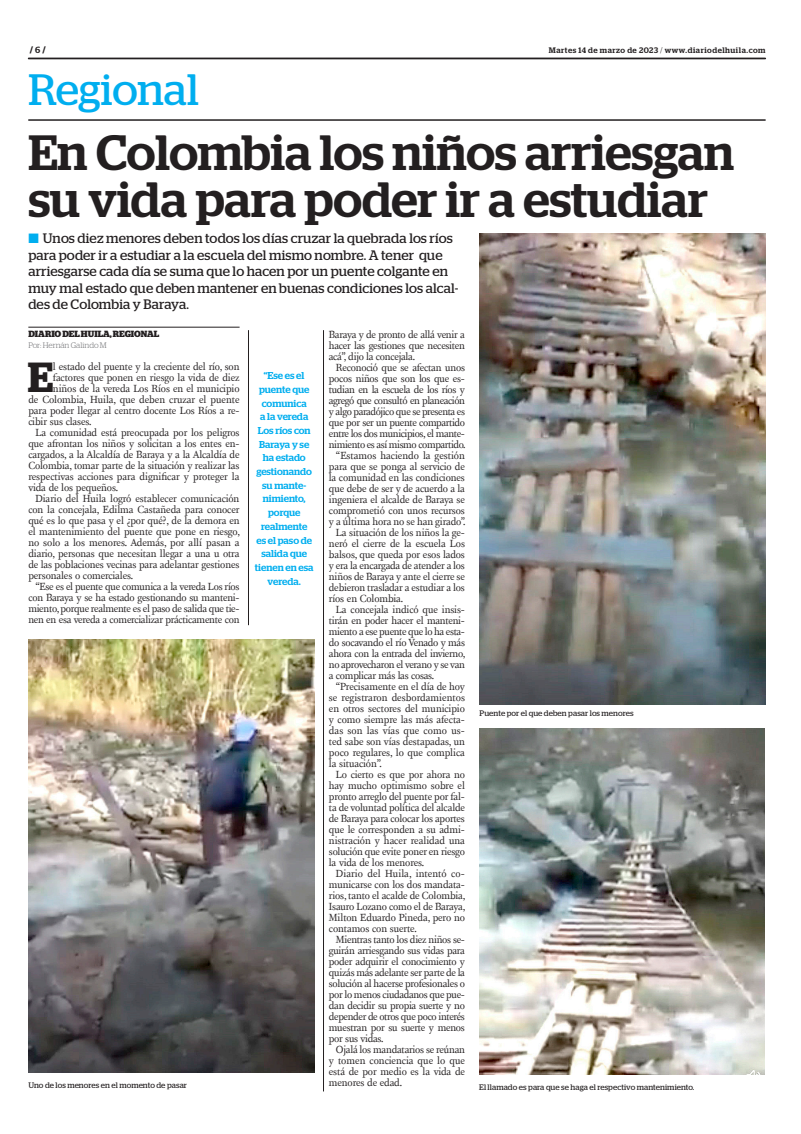
<style>
.page{position:relative;width:801px;height:1134px;background:#fff}
.page>*{position:absolute;margin:0;border:0;box-sizing:border-box;transform-origin:0 0}
.t1{font:500 49.5px/47.2px "Stag";color:#231f20}
.t2{font:43.9px "Stag";letter-spacing:-.005em;color:#00aeef}
.t3{font:600 42px "Stag";color:#231f20}
.t4{font:13.7px/16.5px "Stag";letter-spacing:.01em;color:#231f20}
.t5{font:10.6px/11px "New Fournier BP";letter-spacing:-.02em;color:#231f20;text-align:justify}
.t6{font:10.6px "New Fournier BP";color:#231f20}
.t7{font:10.6px "New Fournier BP";letter-spacing:.005em;color:#231f20}
.t8{font:500 10px/13.7px "Stag";color:#00aeef;text-align:center}
.t9{font:700 9px "Stag";color:#231f20}
.t10{font:8px "Stag";letter-spacing:.01em;color:#231f20}
.t11{font:500 8px "Stag";letter-spacing:.065em;color:#231f20}
.t12{font:300 8px "Stag";color:#6c6d70}
.s1{font-weight:500}
.s2{font-weight:300}
.s3{color:#00aeef}
</style>
<div class="page">
<svg style="left:28px;top:58px;width:737px;height:1px"></svg>
<hr style="left:28px;top:120px;width:737px;height:1px;background:#231f20">
<img style="left:479px;top:234px;width:286px;height:470px">
<img style="left:28px;top:639px;width:286px;height:434px">
<img style="left:479px;top:729px;width:285px;height:345px">
<hr style="left:28px;top:327px;width:212px;height:1px;background:#231f20">
<hr style="left:323px;top:330px;width:1px;height:761px;background:#231f20">
<hr style="left:248px;top:330px;width:1px;height:295px;background:#231f20">
<p class="t9" style="left:30px;top:45px;width:17px">/ <span class="s1">6</span> /</p>
<p class="t11" style="left:549px;top:45px;width:218px">Martes 14 de marzo de 2023 <span class="s2">/</span> www.diariodelhuila.com</p>
<h2 class="t2" style="left:28px;top:64px;width:172px">Regional</h2>
<h1 class="t1" style="left:28px;top:128px;width:707px">En Colombia los niños arriesgan su vida para poder ir a estudiar</h1>
<p class="t4" style="left:28px;top:230px;width:431px"><span class="s3">■</span> Unos diez menores deben todos los días cruzar la quebrada los ríos para poder ir a estudiar a la escuela del mismo nombre. A tener que arriesgarse cada día se suma que lo hacen por un puente colgante en muy mal estado que deben mantener en buenas condiciones los alcal&shy;des de Colombia y Baraya.</p>
<p class="t9" style="left:28px;top:329px;width:132px">DIARIO DEL HUILA, REGIONAL</p>
<p class="t12" style="left:28px;top:341px;width:80px">Por: Hernán Galindo M</p>
<h3 class="t3" style="left:28px;top:353px;width:27px">E</h3>
<p class="t5" style="left:53px;top:361px;width:188px">l estado del puente y la creciente del río, son</p>
<p class="t5" style="left:329px;top:329px;width:138px">Baraya y de pronto de allá venir a hacer las gestiones que necesiten acá”, dijo la concejala.</p>
<p class="t5" style="left:336px;top:362px;width:131px">Reconoció que se afectan unos</p>
<p class="t5" style="left:329px;top:373px;width:138px">pocos niños que son los que es-</p>
<p class="t5" style="left:329px;top:384px;width:138px">tudian en la escuela de los ríos y</p>
<p class="t5" style="left:329px;top:395px;width:138px">agregó que consultó en planeación</p>
<p class="t5" style="left:329px;top:406px;width:138px">y algo paradójico que se presenta es</p>
<p class="t5" style="left:329px;top:417px;width:138px">que por ser un puente compartido</p>
<p class="t5" style="left:329px;top:428px;width:138px">entre los dos municipios, el mante-</p>
<p class="t5" style="left:329px;top:439px;width:138px">nimiento es así mismo compartido.</p>
<p class="t6" style="left:336px;top:449px;width:130px">“Estamos haciendo la gestión</p>
<p class="t5" style="left:329px;top:461px;width:138px">para que se ponga al servicio de</p>
<p class="t5" style="left:329px;top:472px;width:138px">la comunidad en las condiciones</p>
<p class="t5" style="left:329px;top:483px;width:138px">que debe de ser y de acuerdo a la</p>
<p class="t5" style="left:329px;top:494px;width:138px">ingeniera el alcalde de Baraya se</p>
<p class="t5" style="left:329px;top:505px;width:138px">comprometió con unos recursos</p>
<p class="t5" style="left:329px;top:516px;width:138px">y a última hora no se han girado”.</p>
<p class="t5" style="left:336px;top:527px;width:130px">La situación de los niños la ge-</p>
<p class="t5" style="left:329px;top:538px;width:138px">neró el cierre de la escuela Los</p>
<p class="t5" style="left:329px;top:549px;width:138px">balsos, que queda por esos lados</p>
<p class="t5" style="left:329px;top:560px;width:138px">y era la encargada de atender a los</p>
<p class="t5" style="left:329px;top:571px;width:138px">niños de Baraya y ante el cierre se</p>
<p class="t5" style="left:329px;top:582px;width:138px">debieron trasladar a estudiar a los</p>
<p class="t5" style="left:329px;top:593px;width:76px">ríos en Colombia.</p>
<p class="t5" style="left:336px;top:604px;width:130px">La concejala indicó que insis-</p>
<p class="t5" style="left:329px;top:615px;width:138px">tirán en poder hacer el manteni-</p>
<p class="t5" style="left:329px;top:626px;width:138px">miento a ese puente que lo ha esta-</p>
<p class="t5" style="left:329px;top:637px;width:138px">do socavando el río Venado y más</p>
<p class="t5" style="left:329px;top:648px;width:138px">ahora con la entrada del invierno,</p>
<p class="t5" style="left:329px;top:659px;width:138px">no aprovecharon el verano y se van</p>
<p class="t5" style="left:329px;top:670px;width:107px">a complicar más las cosas.</p>
<p class="t5" style="left:336px;top:681px;width:130px">“Precisamente en el día de hoy</p>
<p class="t6" style="left:329px;top:691px;width:138px">se registraron desbordamientos</p>
<p class="t5" style="left:329px;top:703px;width:138px">en otros sectores del municipio</p>
<p class="t5" style="left:329px;top:714px;width:138px">y como siempre las más afecta-</p>
<p class="t7" style="left:329px;top:724px;width:138px">das son las vías que como us-</p>
<p class="t5" style="left:329px;top:736px;width:138px">ted sabe son vías destapadas, un</p>
<p class="t5" style="left:329px;top:747px;width:138px">poco regulares, lo que complica</p>
<p class="t5" style="left:329px;top:758px;width:54px">la situación”.</p>
<p class="t5" style="left:336px;top:769px;width:130px">Lo cierto es que por ahora no</p>
<p class="t5" style="left:329px;top:780px;width:138px">hay mucho optimismo sobre el</p>
<p class="t5" style="left:329px;top:791px;width:138px">pronto arreglo del puente por fal-</p>
<p class="t5" style="left:329px;top:802px;width:138px">ta de voluntad política del alcalde</p>
<p class="t5" style="left:329px;top:813px;width:138px">de Baraya para colocar los aportes</p>
<p class="t5" style="left:329px;top:824px;width:138px">que le corresponden a su admi-</p>
<p class="t5" style="left:329px;top:835px;width:138px">nistración y hacer realidad una</p>
<p class="t5" style="left:329px;top:846px;width:138px">solución que evite poner en riesgo</p>
<p class="t5" style="left:329px;top:857px;width:97px">la vida de los menores.</p>
<p class="t7" style="left:336px;top:867px;width:130px">Diario del Huila, intentó co-</p>
<p class="t5" style="left:329px;top:879px;width:138px">municarse con los dos mandata-</p>
<p class="t5" style="left:329px;top:890px;width:138px">rios, tanto el acalde de Colombia,</p>
<p class="t5" style="left:329px;top:901px;width:138px">Isauro Lozano como el de Baraya,</p>
<p class="t5" style="left:329px;top:912px;width:138px">Milton Eduardo Pineda, pero no</p>
<p class="t5" style="left:329px;top:923px;width:90px">contamos con suerte.</p>
<p class="t5" style="left:336px;top:934px;width:130px">Mientras tanto los diez niños se-</p>
<p class="t5" style="left:329px;top:945px;width:138px">guirán arriesgando sus vidas para</p>
<p class="t5" style="left:329px;top:956px;width:138px">poder adquirir el conocimiento y</p>
<p class="t5" style="left:329px;top:967px;width:138px">quizás más adelante ser parte de la</p>
<p class="t5" style="left:329px;top:978px;width:138px">solución al hacerse profesionales o</p>
<p class="t5" style="left:329px;top:989px;width:138px">por lo menos ciudadanos que pue-</p>
<p class="t5" style="left:329px;top:1000px;width:138px">dan decidir su propia suerte y no</p>
<p class="t5" style="left:329px;top:1011px;width:138px">depender de otros que poco interés</p>
<p class="t5" style="left:329px;top:1022px;width:137px">muestran por su suerte y menos</p>
<p class="t5" style="left:329px;top:1033px;width:56px">por sus vidas.</p>
<p class="t5" style="left:336px;top:1044px;width:131px">Ojalá los mandatarios se reúnan</p>
<p class="t6" style="left:329px;top:1054px;width:138px">y tomen conciencia que lo que</p>
<p class="t5" style="left:329px;top:1066px;width:138px">está de por medio es la vida de</p>
<p class="t5" style="left:329px;top:1077px;width:75px">menores de edad.</p>
<p class="t8" style="left:255px;top:369px;width:60px">“Ese es el puente que comunica<br>a la vereda<br>Los ríos con<br>Baraya y se ha estado gestionando su mante&shy;nimiento, porque realmente<br>es el paso de salida que tienen en esa vereda.</p>
<p class="t5" style="left:53px;top:372px;width:188px">factores que ponen en riesgo la vida de diez</p>
<p class="t5" style="left:53px;top:383px;width:188px">niños de la vereda Los Ríos en el municipio</p>
<p class="t5" style="left:28px;top:394px;width:213px">de Colombia, Huila, que deben cruzar el puente</p>
<p class="t5" style="left:28px;top:405px;width:213px">para poder llegar al centro docente Los Ríos a re-</p>
<p class="t5" style="left:28px;top:416px;width:65px">cibir sus clases.</p>
<p class="t5" style="left:35px;top:427px;width:206px">La comunidad está preocupada por los peligros</p>
<p class="t5" style="left:28px;top:438px;width:213px">que afrontan los niños y solicitan a los entes en-</p>
<p class="t5" style="left:28px;top:449px;width:213px">cargados, a la Alcaldía de Baraya y a la Alcaldía de</p>
<p class="t5" style="left:28px;top:460px;width:213px">Colombia, tomar parte de la situación y realizar las</p>
<p class="t5" style="left:28px;top:471px;width:213px">respectivas acciones para dignificar y proteger la</p>
<p class="t5" style="left:28px;top:482px;width:91px">vida de los pequeños.</p>
<p class="t5" style="left:35px;top:493px;width:205px">Diario del Huila logró establecer comunicación</p>
<p class="t5" style="left:28px;top:504px;width:213px">con la concejala, Edilma Castañeda para conocer</p>
<p class="t5" style="left:28px;top:515px;width:213px">qué es lo que pasa y el ¿por qué?, de la demora en</p>
<p class="t5" style="left:28px;top:526px;width:213px">el mantenimiento del puente que pone en riesgo,</p>
<p class="t5" style="left:28px;top:537px;width:213px">no solo a los menores. Además, por allí pasan a</p>
<p class="t5" style="left:28px;top:548px;width:213px">diario, personas que necesitan llegar a una u otra</p>
<p class="t5" style="left:28px;top:559px;width:213px">de las poblaciones vecinas para adelantar gestiones</p>
<p class="t5" style="left:28px;top:570px;width:106px">personales o comerciales.</p>
<p class="t5" style="left:35px;top:581px;width:206px">“Ese es el puente que comunica a la vereda Los ríos</p>
<p class="t5" style="left:28px;top:592px;width:213px">con Baraya y se ha estado gestionando su manteni-</p>
<p class="t5" style="left:28px;top:603px;width:213px">miento, porque realmente es el paso de salida que tie-</p>
<p class="t5" style="left:28px;top:614px;width:213px">nen en esa vereda a comercializar prácticamente con</p>
<p class="t10" style="left:479px;top:708px;width:156px">Puente por el que deben pasar los menores</p>
<p class="t10" style="left:28px;top:1081px;width:160px">Uno de los menores en el momento de pasar</p>
<p class="t10" style="left:479px;top:1082px;width:217px">El llamado es para que se haga el respectivo mantenimiento.</p>
</div>
